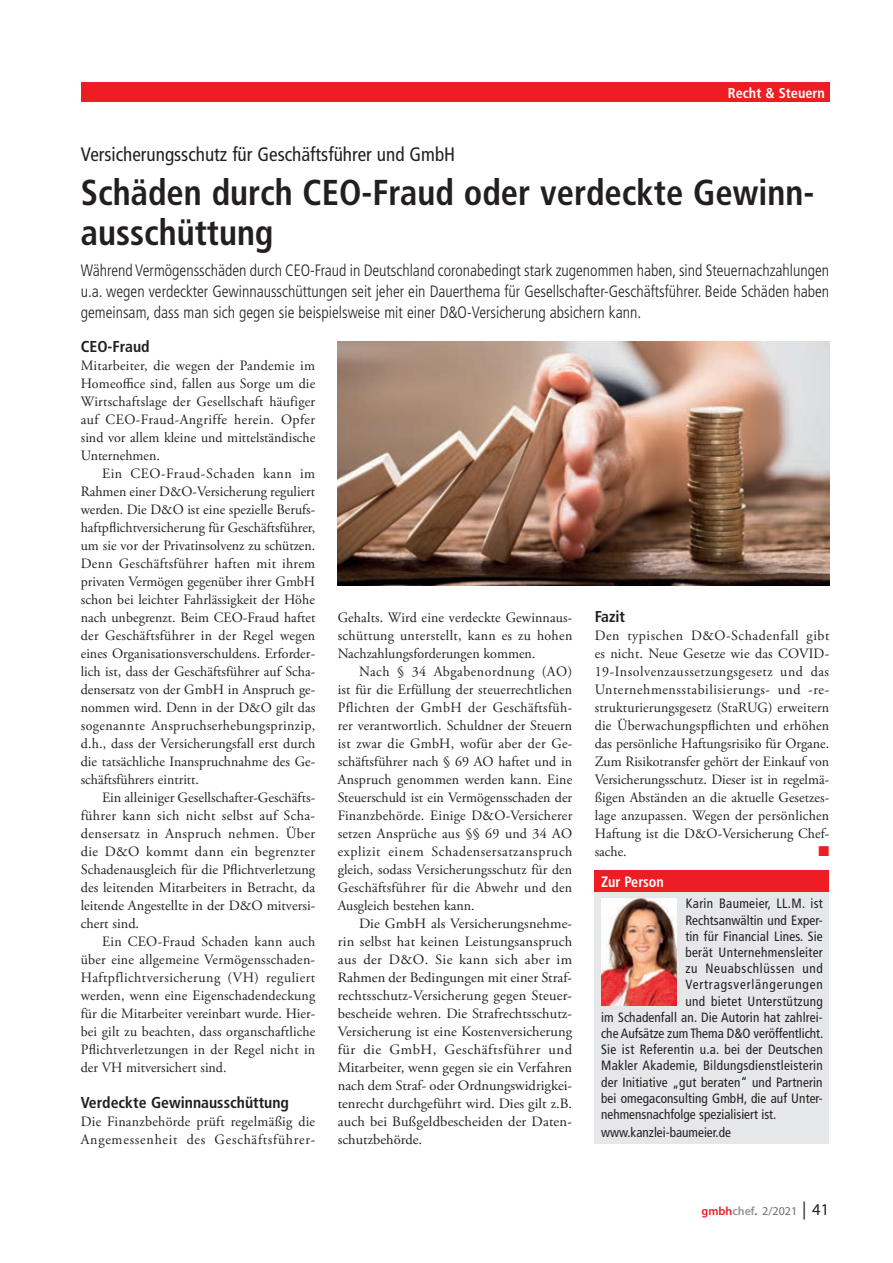
<style>
.page{position:relative;width:893px;height:1263px;background:#fff}
.page>*{position:absolute;margin:0;border:0;box-sizing:border-box;transform-origin:0 0}
.t1{font:700 condensed 36px/39.6px "Frutiger LT Std";color:#231f20;scale:.96 1}
.t2{font:condensed 19.5px "Frutiger LT Std";color:#231f20}
.t3{font:300 condensed 16.5px/21px "Frutiger LT Std";color:#231f20;text-align:justify;scale:.96 1}
.t4{font:700 condensed 15.75px "Frutiger LT Std";color:#231f20}
.t5{font:700 condensed 15px "Frutiger LT Std";color:#fff;scale:.94 1}
.t6{font:14.25px/18px "Adobe Garamond Pro";letter-spacing:.005em;color:#231f20;text-align:justify}
.t7{font:14.25px/18px "Adobe Garamond Pro";letter-spacing:.035em;color:#231f20}
.t8{font:700 condensed 14.25px "Frutiger LT Std";color:#fff}
.t9{font:14.25px "Zapf Dingbats ITC";color:#ee1d23}
.t10{font:condensed 13.5px "Frutiger LT Std";letter-spacing:.015em;color:#231f20}
.t11{font:condensed 13.5px "Frutiger LT Std";letter-spacing:.065em;color:#231f20}
.t12{font:condensed 13.5px "Frutiger LT Std";letter-spacing:.05em;color:#231f20}
.t13{font:12px "Myriad Pro";color:#6c6d70}
.s1{font-weight:600;color:#ee1d23}
.s2{font-weight:600;color:#939598}
.s3{font-size:18px;color:#231f20}
.s4{font-size:16.5px;color:#231f20}
</style>
<div class="page">
<div style="left:81px;top:83px;width:748px;height:19px;background:#ee1d23"></div>
<img style="left:338px;top:341px;width:491px;height:245px">
<div style="left:595px;top:871px;width:234px;height:21px;background:#ee1d23"></div>
<div style="left:595px;top:892px;width:234px;height:252px;background:#e6e7e9"></div>
<img style="left:601px;top:899px;width:76px;height:106px">
<p class="t8" style="left:728px;top:84px;width:99px">Recht &amp; Steuern</p>
<h2 class="t2" style="left:81px;top:143px;width:376px">Versicherungsschutz für Geschäftsführer und GmbH</h2>
<h1 class="t1" style="left:81px;top:173px;width:765px">Schäden durch CEO-Fraud oder verdeckte Gewinn&shy;ausschüttung</h1>
<p class="t3" style="left:81px;top:260px;width:781px">Während Vermögensschäden durch CEO-Fraud in Deutschland coronabedingt stark zugenommen haben, sind Steuernachzahlungen u.a. wegen verdeckter Gewinnausschüttungen seit jeher ein Dauerthema für Gesellschafter-Geschäftsführer. Beide Schäden haben gemeinsam, dass man sich gegen sie beispielsweise mit einer D&amp;O-Versicherung absichern kann.</p>
<p class="t4" style="left:81px;top:337px;width:70px">CEO-Fraud</p>
<p class="t6" style="left:81px;top:357px;width:236px">Mitarbeiter, die wegen der Pandemie im Homeoffice sind, fallen aus Sorge um die Wirtschaftslage der Gesellschaft häufiger auf CEO-Fraud-Angriffe herein. Opfer sind vor allem kleine und mittelständische Unternehmen.</p>
<p class="t6" style="left:81px;top:465px;width:236px;text-indent:21px">Ein CEO-Fraud-Schaden kann im Rahmen einer D&amp;O-Versicherung reguliert werden. Die D&amp;O ist eine spezielle Berufs&shy;haftpflichtversicherung für Geschäftsführer, um sie vor der Privatinsolvenz zu schützen.<br>Denn Geschäftsführer haften mit ihrem privaten Vermögen gegenüber ihrer GmbH schon bei leichter Fahrlässigkeit der Höhe nach unbegrenzt. Beim CEO-Fraud haftet der Geschäftsführer in der Regel wegen eines Organisationsverschuldens. Erforder&shy;lich ist, dass der Geschäftsführer auf Scha&shy;densersatz von der GmbH in Anspruch ge&shy;nommen wird. Denn in der D&amp;O gilt das sogenannte Anspruchserhebungsprinzip, d.h., dass der Versicherungsfall erst durch die tatsächliche Inanspruchnahme des Ge&shy;schäftsführers eintritt.</p>
<p class="t6" style="left:81px;top:789px;width:236px;text-indent:21px">Ein alleiniger Gesellschafter-Geschäfts&shy;führer kann sich nicht selbst auf Scha&shy;densersatz in Anspruch nehmen. Über die D&amp;O kommt dann ein begrenzter Schadenausgleich für die Pflichtverletzung des leitenden Mitarbeiters in Betracht, da leitende Angestellte in der D&amp;O mitversi&shy;chert sind.</p>
<p class="t6" style="left:81px;top:933px;width:236px;text-indent:21px">Ein CEO-Fraud Schaden kann auch über eine allgemeine Vermögensschaden-Haftpflichtversicherung (VH) reguliert werden, wenn eine Eigenschadendeckung für die Mitarbeiter vereinbart wurde. Hier&shy;bei gilt zu beachten, dass organschaftliche Pflichtverletzungen in der Regel nicht in der VH mitversichert sind.</p>
<p class="t4" style="left:81px;top:1093px;width:210px">Verdeckte Gewinnausschüttung</p>
<p class="t7" style="left:81px;top:1113px;width:236px">Die Finanzbehörde prüft regelmäßig die<br>Angemessenheit des Geschäftsführer-</p>
<p class="t6" style="left:338px;top:609px;width:236px">Gehalts. Wird eine verdeckte Gewinnaus&shy;schüttung unterstellt, kann es zu hohen Nachzahlungsforderungen kommen.</p>
<p class="t6" style="left:338px;top:663px;width:236px;text-indent:21px">Nach § 34 Abgabenordnung (AO) ist für die Erfüllung der steuerrechtlichen Pflichten der GmbH der Geschäftsfüh&shy;rer verantwortlich. Schuldner der Steuern ist zwar die GmbH, wofür aber der Ge&shy;schäftsführer nach § 69 AO haftet und in Anspruch genommen werden kann. Eine Steuerschuld ist ein Vermögensschaden der Finanzbehörde. Einige D&amp;O-Versicherer setzen Ansprüche aus §§ 69 und 34 AO explizit einem Schadensersatzanspruch gleich, sodass Versicherungsschutz für den Geschäftsführer für die Abwehr und den Ausgleich bestehen kann.</p>
<p class="t6" style="left:338px;top:915px;width:236px;text-indent:21px">Die GmbH als Versicherungsnehme&shy;rin selbst hat keinen Leistungsanspruch aus der D&amp;O. Sie kann sich aber im Rahmen der Bedingungen mit einer Straf&shy;rechtsschutz-Versicherung gegen Steuer&shy;bescheide wehren. Die Strafrechtsschutz-Versicherung ist eine Kostenversicherung für die GmbH, Geschäftsführer und Mitarbeiter, wenn gegen sie ein Verfahren nach dem Straf- oder Ordnungswidrigkei&shy;tenrecht durchgeführt wird. Dies gilt z.B. auch bei Bußgeldbescheiden der Daten&shy;schutzbehörde.</p>
<p class="t4" style="left:595px;top:607px;width:32px">Fazit</p>
<p class="t6" style="left:595px;top:627px;width:236px">Den typischen D&amp;O-Schadenfall gibt es nicht. Neue Gesetze wie das COVID-19-Insolvenzaussetzungsgesetz und das Unternehmensstabilisierungs- und -re&shy;strukturierungsgesetz (StaRUG) erweitern die Überwachungspflichten und erhöhen das persönliche Haftungsrisiko für Organe.<br>Zum Risikotransfer gehört der Einkauf von Versicherungsschutz. Dieser ist in regelmä&shy;ßigen Abständen an die aktuelle Gesetzes&shy;lage anzupassen. Wegen der persönlichen Haftung ist die D&amp;O-Versicherung Chef&shy;sache.</p>
<p class="t9" style="left:818px;top:844px;width:12px">■</p>
<p class="t5" style="left:601px;top:873px;width:68px">Zur Person</p>
<p class="t10" style="left:686px;top:896px;width:139px">Karin Baumeier, LL.M. ist</p>
<p class="t10" style="left:685px;top:912px;width:139px">Rechtsanwältin und Exper-</p>
<p class="t10" style="left:685px;top:928px;width:139px">tin für Financial Lines. Sie</p>
<p class="t10" style="left:685px;top:944px;width:139px">berät Unternehmensleiter</p>
<p class="t12" style="left:685px;top:961px;width:139px">zu Neuabschlüssen und</p>
<p class="t11" style="left:685px;top:977px;width:139px">Vertragsverlängerungen</p>
<p class="t10" style="left:685px;top:993px;width:139px">und bietet Unterstützung</p>
<p class="t10" style="left:601px;top:1009px;width:223px">im Schadenfall an. Die Autorin hat zahlrei-</p>
<p class="t10" style="left:601px;top:1025px;width:224px">che Aufsätze zum Thema D&amp;O veröffentlicht.</p>
<p class="t10" style="left:601px;top:1042px;width:223px">Sie ist Referentin u.a. bei der Deutschen</p>
<p class="t10" style="left:601px;top:1058px;width:223px">Makler Akademie, Bildungsdienstleisterin</p>
<p class="t10" style="left:601px;top:1074px;width:223px">der Initiative „gut beraten“ und Partnerin</p>
<p class="t10" style="left:601px;top:1090px;width:223px">bei omegaconsulting GmbH, die auf Unter-</p>
<p class="t10" style="left:601px;top:1106px;width:177px">nehmensnachfolge spezialisiert ist.</p>
<p class="t10" style="left:601px;top:1125px;width:131px">www.kanzlei-baumeier.de</p>
<p class="t13" style="left:702px;top:1203px;width:129px"><span class="s1">gmbh</span><span class="s2">chef</span><span class="s1">.</span> 2/2021 <span class="s3">|</span> <span class="s4">41</span></p>
</div>
